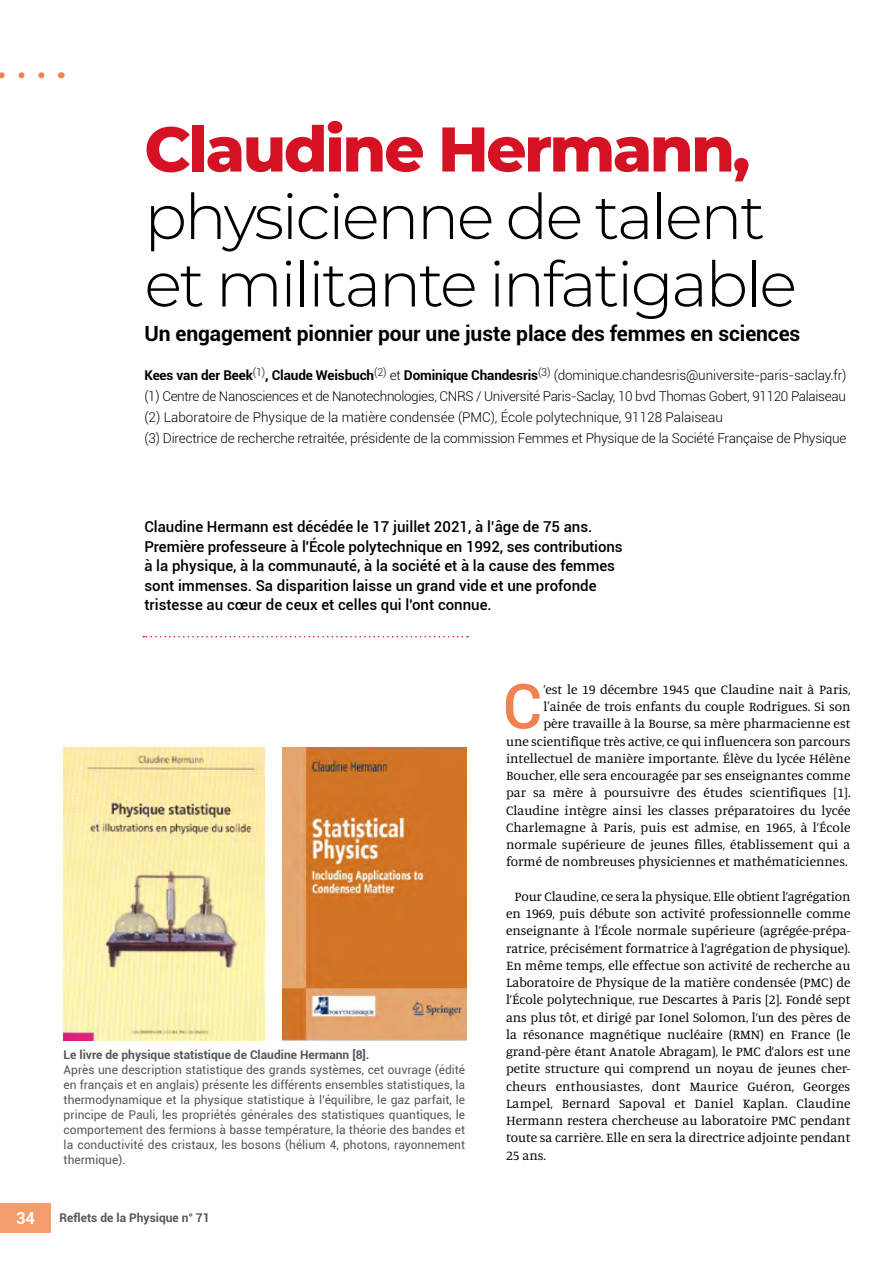
<style>
.page{position:relative;width:893px;height:1263px;background:#fff}
.page>*{position:absolute;margin:0;border:0;box-sizing:border-box;transform-origin:0 0}
.t1{font:300 63px/67.5px "Montserrat";letter-spacing:-.04em;color:#000}
.t2{font:800 63px "Montserrat";letter-spacing:-.04em;color:#d51224}
.t3{font:500 62.1px "Roboto";color:#f08150}
.t4{font:700 21px "Roboto";letter-spacing:-.005em;color:#000}
.t5{font:700 16.5px "Roboto";color:#fff}
.t6{font:500 15px/19.5px "Roboto";color:#000}
.t7{font:13.5px/17.2px "Manuale";color:#000;text-align:right}
.t8{font:300 13.5px/20.7px "Roboto";letter-spacing:-.015em;color:#000}
.t9{font:12px/15px "Roboto";color:#575756;text-align:justify}
.t10{font:700 12px "Roboto";color:#575756}
.s1{font-weight:700}
</style>
<div class="page">
<svg style="left:0;top:72px;width:45px;height:6px"></svg>
<div style="left:0;top:1203px;width:51px;height:30px;background:#f49c6c"></div>
<svg style="left:143px;top:636px;width:325px;height:1px"></svg>
<img style="left:282px;top:747px;width:184px;height:293px">
<img style="left:64px;top:747px;width:200px;height:293px">
<h1 class="t2" style="left:144px;top:103px;width:607px">Claudine Hermann,</h1>
<h1 class="t1" style="left:144px;top:181px;width:654px">physicienne de talent et militante infatigable</h1>
<h3 class="t4" style="left:144px;top:319px;width:657px">Un engagement pionnier pour une juste place des femmes en sciences</h3>
<p class="t8" style="left:144px;top:365px;width:704px"><span class="s1">Kees van der Beek</span><sup>(1)</sup><span class="s1">, Claude Weisbuch</span><sup>(2)</sup> et <span class="s1">Dominique Chandesris</span><sup>(3)</sup> (dominique.chandesris@universite-paris-saclay.fr) (1) Centre de Nanosciences et de Nanotechnologies, CNRS / Université Paris-Saclay, 10 bvd Thomas Gobert, 91120 Palaiseau (2) Laboratoire de Physique de la matière condensée (PMC), École polytechnique, 91128 Palaiseau<br>(3) Directrice de recherche retraitée, présidente de la commission Femmes et Physique de la Société Française de Physique</p>
<p class="t6" style="left:144px;top:517px;width:480px">Claudine Hermann est décédée le 17 juillet 2021, à l’âge de 75 ans.<br>Première professeure à l'École polytechnique en 1992, ses contributions à la physique, à la communauté, à la société et à la cause des femmes sont immenses. Sa disparition laisse un grand vide et une profonde tristesse au cœur de ceux et celles qui l'ont connue.</p>
<p class="t10" style="left:64px;top:1047px;width:307px">Le livre de physique statistique de Claudine Hermann [8].</p>
<p class="t9" style="left:64px;top:1062px;width:403px">Après une description statistique des grands systèmes, cet ouvrage (édité en français et en anglais) présente les différents ensembles statistiques, la thermodynamique et la physique statistique à l’équilibre, le gaz parfait, le principe de Pauli, les propriétés générales des statistiques quantiques, le comportement des fermions à basse température, la théorie des bandes et la conductivité des cristaux, les bosons (hélium 4, photons, rayonnement thermique).</p>
<p class="t5" style="left:16px;top:1207px;width:20px">34</p>
<p class="t10" style="left:60px;top:1209px;width:152px">Reflets de la Physique n° 71</p>
<h2 class="t3" style="left:503px;top:663px;width:41px">C</h2>
<p class="t7" style="left:506px;top:680px;width:346px">’est le 19 décembre 1945 que Claudine nait à Paris, l'ainée de trois enfants du couple Rodrigues. Si son<br>père travaille à la Bourse, sa mère pharmacienne est<br>une scientifique très active, ce qui influencera son parcours intellectuel de manière importante. Élève du lycée Hélène Boucher, elle sera encouragée par ses enseignantes comme par sa mère à poursuivre des études scientifiques [1].<br>Claudine intègre ainsi les classes préparatoires du lycée Charlemagne à Paris, puis est admise, en 1965, à l’École normale supérieure de jeunes filles, établissement qui a formé de nombreuses physiciennes et mathématiciennes.</p>
<p class="t7" style="left:506px;top:887px;width:346px;text-align:justify;text-indent:9px">Pour Claudine, ce sera la physique. Elle obtient l’agrégation en 1969, puis débute son activité professionnelle comme enseignante à l’École normale supérieure (agrégée-prépa&shy;ratrice, précisément formatrice à l’agrégation de physique).<br>En même temps, elle effectue son activité de recherche au Laboratoire de Physique de la matière condensée (PMC) de l’École polytechnique, rue Descartes à Paris [2]. Fondé sept ans plus tôt, et dirigé par Ionel Solomon, l’un des pères de la résonance magnétique nucléaire (RMN) en France (le grand-père étant Anatole Abragam), le PMC d’alors est une petite structure qui comprend un noyau de jeunes cher&shy;cheurs enthousiastes, dont Maurice Guéron, Georges Lampel, Bernard Sapoval et Daniel Kaplan. Claudine Hermann restera chercheuse au laboratoire PMC pendant toute sa carrière. Elle en sera la directrice adjointe pendant 25 ans.</p>
</div>
